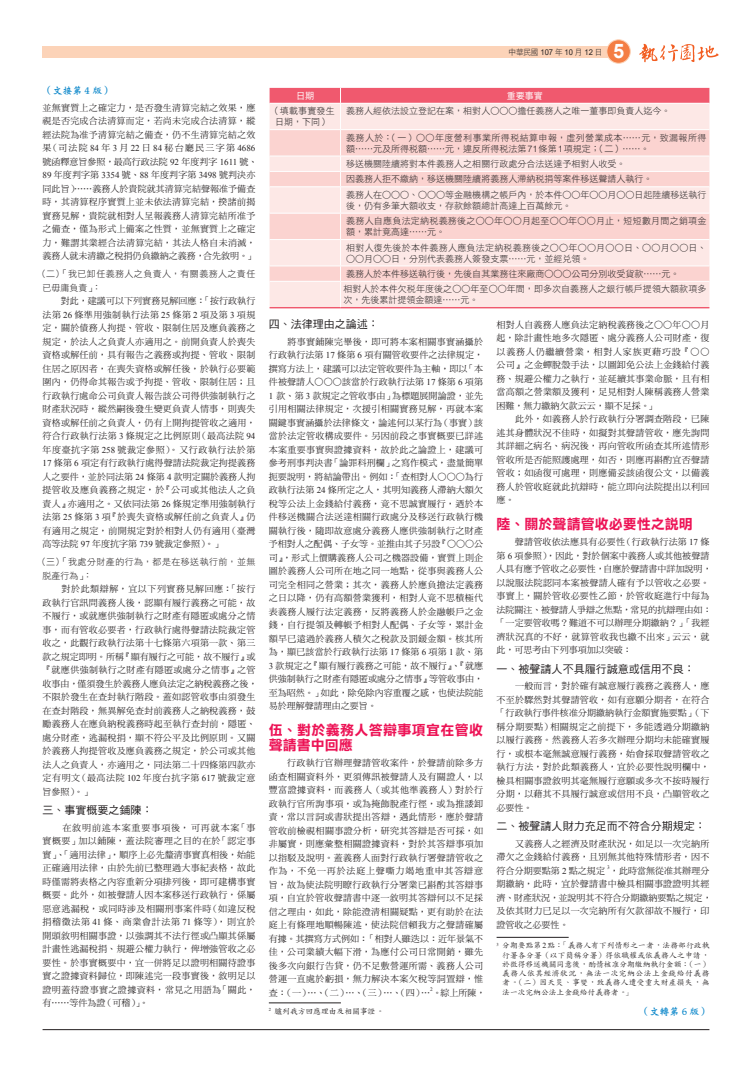
<style>
.page{position:relative;width:752px;height:1066px;background:#fff}
.page>*{position:absolute;margin:0;border:0;box-sizing:border-box;transform-origin:0 0}
.t1{font:700 20px "Arial";color:#fff}
.t2{font:14px/15px "DF Li Hei Std W7";letter-spacing:.02em;color:#ed1255}
.t3{font:14px "DF Li Hei Std W7";color:#ed1255}
.t4{font:11px "DF Hei Std W5";color:#231f20}
.t5{font:10px "DF Wei Bei Std W7";color:#0082c8}
.t6{font:9px/13.5px "DF Ming Std W5";letter-spacing:.03em;color:#231f20}
.t7{font:9px/15.4px "DF Hei Std W3";color:#231f20}
.t8{font:9px/13.5px "DF Ming Std W5";letter-spacing:.005em;color:#231f20}
.t9{font:9px/13.5px "DF Hei Std W3";letter-spacing:.045em;color:#231f20}
.t10{font:9px/15.4px "DF Hei Std W3";letter-spacing:.025em;color:#231f20}
.t11{font:9px/15.4px "DF Hei Std W3";letter-spacing:.03em;color:#231f20}
.t12{font:9px/11px "DF Hei Std W3";letter-spacing:.02em;color:#231f20;text-align:center}
.t13{font:9px "DF Hei Std W5";color:#fff}
.t14{font:8px "DF Hei Std W3";color:#231f20;scale:.95 1}
.t15{font:7.8px/9.3px "DF Kai Shu Std W5";letter-spacing:.015em;color:#231f20;text-align:justify}
.t16{font:5.2px "Times New Roman";color:#231f20}
.s1{font-family:"Times New Roman"}
.s2{font-family:"Arial"}
.s3{font-family:"Helvetica LT Std";font-weight:300}
</style>
<div class="page">
<hr style="left:43px;top:1029px;width:666px;height:1px;background:#231f20">
<div style="left:43px;top:46px;width:575px;height:12px;background:#fcd3b8"></div>
<svg style="left:639px;top:44px;width:79px;height:18px"></svg>
<div style="left:606px;top:40px;width:24px;height:23px;background:#f47e44;border-radius:50%"></div>
<div style="left:606px;top:39px;width:24px;height:25px;border:1px solid #fcd3b8;border-radius:50%"></div>
<hr style="left:269px;top:1003px;width:72px;height:1px;background:#231f20">
<hr style="left:496px;top:937px;width:72px;height:1px;background:#231f20">
<hr style="left:269px;top:307px;width:71px;height:1px;background:#f0596e">
<hr style="left:340px;top:307px;width:369px;height:1px;background:#f0596e">
<svg style="left:269px;top:88px;width:440px;height:219px;background:#fbd8d7"></svg>
<p class="t5" style="left:43px;top:85px;width:72px">（文接第４版）</p>
<p class="t6" style="left:43px;top:100px;width:216px">並無實質上之確定力，是否發生清算完結之效果，應視是否完成合法清算而定，若尚未完成合法清算，縱經法院為准予清算完結之備查，仍不生清算完結之效果（司法院 <span class="s1">84</span>年<span class="s1">3</span>月 <span class="s1">22</span>日<span class="s1">84</span>秘台廳民三字第 <span class="s1">4686</span>號函釋意旨參照，最高行政法院 <span class="s1">92</span> 年度判字 <span class="s1">1611</span> 號、<br><span class="s1">89</span> 年度判字第 <span class="s1">3354</span> 號、<span class="s1">88</span> 年度判字第 <span class="s1">3498</span> 號判決亦同此旨）⋯⋯義務人於貴院就其清算完結聲報准予備查時，其清算程序實質上並未依法清算完結，揆諸前揭實務見解，貴院就相對人呈報義務人清算完結所准予之備查，僅為形式上備案之性質，並無實質上之確定力，難謂其業經合法清算完結，其法人格自未消滅，義務人就未清繳之稅捐仍負繳納之義務，合先敘明。」</p>
<p class="t9" style="left:43px;top:267px;width:214px;text-indent:-4px">（二）「我已卸任義務人之負責人，有關義務人之責任已毋庸負責」：</p>
<p class="t6" style="left:43px;top:294px;width:214px;text-align:justify">　　對此，建議可以下列實務見解回應：「按行政執行法第 <span class="s1">26</span> 條準用強制執行法第 <span class="s1">25</span> 條第 <span class="s1">2</span> 項及第 <span class="s1">3</span> 項規定，關於債務人拘提、管收、限制住居及應負義務之規定，於法人之負責人亦適用之。前開負責人於喪失資格或解任前，具有報告之義務或拘提、管收、限制住居之原因者，在喪失資格或解任後，於執行必要範圍內，仍得命其報告或予拘提、管收、限制住居；且行政執行處命公司負責人報告該公司得供強制執行之財產狀況時，縱然嗣後發生變更負責人情事，則喪失資格或解任前之負責人，仍有上開拘提管收之適用，符合行政執行法第 <span class="s1">3</span> 條規定之比例原則（最高法院 <span class="s1">94</span>年度臺抗字第 <span class="s1">258</span> 號裁定參照）。又行政執行法於第<span class="s1">17</span> 條第 <span class="s1">6</span> 項定有行政執行處得聲請法院裁定拘提義務人之要件，並於同法第 <span class="s1">24</span> 條第 <span class="s1">4</span> 款明定關於義務人拘提管收及應負義務之規定，於『公司或其他法人之負責人』亦適用之。又依同法第 <span class="s1">26</span> 條規定準用強制執行法第 <span class="s1">25</span> 條第 <span class="s1">3</span> 項『於喪失資格或解任前之負責人』仍有適用之規定，前開規定對於相對人仍有適用（臺灣高等法院 <span class="s1">97</span> 年度抗字第 <span class="s1">739</span> 號裁定參照）。」</p>
<p class="t9" style="left:43px;top:555px;width:214px;text-indent:-4px">（三）「我處分財產的行為，都是在移送執行前，並無脫產行為」：</p>
<p class="t6" style="left:43px;top:582px;width:216px">　　對於此類辯解，宜以下列實務見解回應：「按行政執行官訊問義務人後，認顯有履行義務之可能，故不履行，或就應供強制執行之財產有隱匿或處分之情事，而有管收必要者，行政執行處得聲請法院裁定管收之，此觀行政執行法第十七條第六項第一款、第三款之規定即明。所稱『顯有履行之可能，故不履行』或『就應供強制執行之財產有隱匿或處分之情事』之管收事由，僅須發生於義務人應負法定之納稅義務之後，不限於發生在查封執行階段。蓋如認管收事由須發生在查封階段，無異解免查封前義務人之納稅義務，鼓勵義務人在應負納稅義務時起至執行查封前，隱匿、處分財產，逃漏稅捐，顯不符公平及比例原則。又關於義務人拘提管收及應負義務之規定，於公司或其他法人之負責人，亦適用之，同法第二十四條第四款亦定有明文（最高法院 <span class="s1">102</span> 年度台抗字第 <span class="s1">617</span> 號裁定意旨參照）。」</p>
<p class="t4" style="left:43px;top:804px;width:111px">三、事實概要之鋪陳：</p>
<p class="t6" style="left:43px;top:820px;width:214px;text-align:justify">　　在敘明前述本案重要事項後，可再就本案「事實概要」加以鋪陳，蓋法院審理之目的在於「認定事實」、「適用法律」，順序上必先釐清事實真相後，始能正確適用法律，由於先前已整理過大事紀表格，故此時僅需將表格之內容重新分項排列後，即可建構事實概要。此外，如被聲請人因本案移送行政執行，係屬惡意逃漏稅，或同時涉及相關刑事案件時（如違反稅捐稽徵法第 <span class="s1">41</span> 條、商業會計法第 <span class="s1">71</span> 條等），則宜於開頭敘明相關事證，以強調其不法行徑或凸顯其係屬計畫性逃漏稅捐、規避公權力執行，俾增強管收之必要性。於事實概要中，宜一併將足以證明相關待證事實之證據資料歸位，即陳述完一段事實後，敘明足以證明蓋待證事實之證據資料，常見之用語為「關此，有⋯⋯等件為證（可稽）」。</p>
<p class="t14" style="left:508px;top:47px;width:100px">中華民國 <span class="s2">107</span> 年 <span class="s2">10</span> 月 <span class="s2">12</span> 日</p>
<h1 class="t1" style="left:612px;top:40px;width:13px">5</h1>
<p class="t13" style="left:296px;top:91px;width:19px">日期</p>
<p class="t13" style="left:506px;top:91px;width:37px">重要事實</p>
<p class="t12" style="left:270px;top:105px;width:66px">（填載事實發生日期，下同）</p>
<p class="t7" style="left:346px;top:103px;width:325px">義務人經依法設立登記在案，相對人○○○擔任義務人之唯一董事即負責人迄今。</p>
<p class="t9" style="left:346px;top:132px;width:361px;line-height:11px">義務人於：（一）○○年度營利事業所得稅結算申報，虛列營業成本……元，致漏報所得額……元及所得稅額……元，違反所得稅法第<span class="s3">71</span>條第<span class="s3">1</span>項規定；（二）……。</p>
<p class="t7" style="left:346px;top:156px;width:361px">移送機關陸續將對本件義務人之相關行政處分合法送達予相對人收受。<br>因義務人拒不繳納，移送機關陸續將義務人滯納稅捐等案件移送聲請人執行。<br>義務人在○○○、○○○等金融機構之帳戶內，於本件○○年○○月○○日起陸續移送執行</p>
<p class="t10" style="left:346px;top:198px;width:361px">後，仍有多筆大額收支，存款餘額總計高達上百萬餘元。<br>義務人自應負法定納稅義務後之○○年○○月起至○○年○○月止，短短數月間之銷項金</p>
<p class="t11" style="left:346px;top:224px;width:362px">額，累計竟高達……元。<br>相對人復先後於本件義務人應負法定納稅義務後之○○年○○月○○日、○○月○○日、</p>
<p class="t7" style="left:346px;top:250px;width:244px">○○月○○日，分別代表義務人簽發支票……元，並經兌領。</p>
<p class="t7" style="left:346px;top:266px;width:334px">義務人於本件移送執行後，先後自其業務往來廠商○○○公司分別收受貨款……元。</p>
<p class="t7" style="left:343px;top:281px;width:364px">相對人於本件欠稅年度後之○○年至○○年間，即多次自義務人之銀行帳戶提領大額款項多</p>
<p class="t7" style="left:343px;top:292px;width:136px">次，先後累計提領金額達……元。</p>
<p class="t4" style="left:269px;top:318px;width:111px">四、法律理由之論述：</p>
<p class="t6" style="left:269px;top:335px;width:216px;text-align:justify">　　將事實鋪陳完畢後，即可將本案相關事實涵攝於行政執行法第 <span class="s1">17</span> 條第 <span class="s1">6</span> 項有關管收要件之法律規定，撰寫方法上，建議可以法定管收要件為主軸，即以「本件被聲請人○○○該當於行政執行法第 <span class="s1">17</span> 條第 <span class="s1">6</span> 項第<span class="s1">1</span> 款、第 <span class="s1">3</span> 款規定之管收事由」為標題展開論證，並先引用相關法律規定，次援引相關實務見解，再就本案關鍵事實涵攝於法律條文，論述何以某行為（事實）該當於法定管收構成要件。另因前段之事實概要已詳述本案重要事實與證據資料，故於此之論證上，建議可參考刑事判決書「論罪科刑欄」之寫作模式，盡量簡單扼要說明，將結論帶出。例如：「查相對人○○○為行政執行法第 <span class="s1">24</span> 條所定之人，其明知義務人滯納大額欠稅等公法上金錢給付義務，竟不思誠實履行，迺於本件移送機關合法送達相關行政處分及移送行政執行機關執行後，隨即故意處分義務人應供強制執行之財產予相對人之配偶、子女等。並推由其子另設『○○○公司』，形式上價購義務人公司之機器設備，實質上則企圖於義務人公司所在地之同一地點，從事與義務人公司完全相同之營業；其次，義務人於應負擔法定義務之日以降，仍有高額營業獲利，相對人竟不思積極代表義務人履行法定義務，反將義務人於金融帳戶之金錢，自行提領及轉帳予相對人配偶、子女等，累計金額早已遠過於義務人積欠之稅款及罰鍰金額。核其所為，顯已該當於行政執行法第 <span class="s1">17</span> 條第 <span class="s1">6</span> 項第 <span class="s1">1</span> 款、第<span class="s1">3</span> 款規定之『顯有履行義務之可能，故不履行』、『就應供強制執行之財產有隱匿或處分之情事』等管收事由，至為昭然。」如此，除免除內容重覆之感，也使法院能易於理解聲請理由之要旨。</p>
<h2 class="t2" style="left:269px;top:722px;width:216px">伍、對於義務人答辯事項宜在管收聲請書中回應</h2>
<p class="t6" style="left:269px;top:756px;width:218px">　　行政執行官辦理聲請管收案件，於聲請前除多方函查相關資料外，更須傳訊被聲請人及有關證人，以豐富證據資料，而義務人（或其他準義務人）對於行政執行官所詢事項，或為掩飾脫產行徑，或為推諉卸責，常以言詞或書狀提出答辯，遇此情形，應於聲請管收前檢視相關事證分析，研究其答辯是否可採，如非屬實，則應彙整相關證據資料，對於其答辯事項加以指駁及說明。蓋義務人面對行政執行署聲請管收之作為，不免一再於法庭上聲嘶力竭地重申其答辯意旨，故為使法院明瞭行政執行分署業已斟酌其答辯事項，自宜於管收聲請書中逐一敘明其答辯何以不足採信之理由，如此，除能澄清相關疑點，更有助於在法庭上有條理地順暢陳述，使法院信賴我方之聲請確屬有據。其撰寫方式例如：「相對人雖迭以：近年景氣不佳，公司業績大幅下滑，為應付公司日常開銷，雖先後多次向銀行告貸，仍不足敷營運所需、義務人公司營運一直處於虧損，無力解決本案欠稅等詞置辯，惟查：（一）⋯、（二）⋯、（三）⋯、（四）⋯ 。綜上所陳，</p>
<p class="t16" style="left:430px;top:986px;width:4px">2</p>
<p class="t15" style="left:269px;top:1006px;width:117px"><sup>2</sup> 臚列我方回應理由及相關事證。</p>
<p class="t6" style="left:496px;top:317px;width:214px">相對人自義務人應負法定納稅義務後之○○年○○月起，除計畫性地多次隱匿、處分義務人公司財產，復以義務人仍繼續營業，相對人家族更藉巧設『○○公司』之金蟬脫殼手法，以圖卸免公法上金錢給付義務、規避公權力之執行，並延續其事業命脈，且有相當高額之營業額及獲利，足見相對人陳稱義務人營業困難，無力繳納欠款云云，顯不足採。」<br>　　此外，如義務人於行政執行分署調查階段，已陳述其身體狀況不佳時，如擬對其聲請管收，應先詢問其詳細之病名、病況後，再向管收所函查其所述情形管收所是否能照護處理，如否，則應再斟酌宜否聲請管收；如函復可處理，則應備妥該函復公文，以備義務人於管收庭就此抗辯時，能立即向法院提出以利回應。</p>
<h2 class="t3" style="left:496px;top:516px;width:197px">陸、關於聲請管收必要性之說明</h2>
<p class="t8" style="left:496px;top:535px;width:216px">　　聲請管收依法應具有必要性（行政執行法第 <span class="s1">17</span> 條第 <span class="s1">6</span> 項參照），因此，對於個案中義務人或其他被聲請人具有應予管收之必要性，自應於聲請書中詳加說明，以說服法院認同本案被聲請人確有予以管收之必要。事實上，關於管收必要性乙節，於管收庭進行中每為法院關注、被聲請人爭辯之焦點，常見的抗辯理由如：「一定要管收嗎？難道不可以辦理分期繳納？」「我經濟狀況真的不好，就算管收我也繳不出來」云云，就此，可思考由下列事項加以突破：</p>
<p class="t4" style="left:496px;top:663px;width:199px">一、被聲請人不具履行誠意或信用不良：</p>
<p class="t6" style="left:496px;top:679px;width:214px;text-align:justify">　　一般而言，對於確有誠意履行義務之義務人，應不至於驟然對其聲請管收，如有意願分期者，在符合「行政執行事件核准分期繳納執行金額實施要點」（下稱分期要點）相關規定之前提下，多能透過分期繳納以履行義務。然義務人若多次辦理分期均未能確實履行，或根本毫無誠意履行義務，始會採取聲請管收之執行方法，對於此類義務人，宜於必要性說明欄中，檢具相關事證敘明其毫無履行意願或多次不按時履行分期，以藉其不具履行誠意或信用不良，凸顯管收之必要性。</p>
<p class="t4" style="left:496px;top:820px;width:210px">二、被聲請人財力充足而不符合分期規定：</p>
<p class="t6" style="left:496px;top:836px;width:214px;text-align:justify">　　又義務人之經濟及財產狀況，如足以一次完納所滯欠之金錢給付義務，且別無其他特殊情形者，因不符合分期要點第 <span class="s1">2</span> 點之規定</p>
<p class="t16" style="left:607px;top:864px;width:4px">3</p>
<p class="t6" style="left:496px;top:863px;width:216px;text-indent:113px">，此時當無從准其辦理分期繳納，此時，宜於聲請書中檢具相關事證證明其經濟、財產狀況，並說明其不符合分期繳納要點之規定，及依其財力已足以一次完納所有欠款卻故不履行，印證管收之必要性。</p>
<p class="t15" style="left:502px;top:941px;width:208px;text-indent:-6px"><sup>3</sup> 分期要點第<span class="s1">2</span>點：「義務人有下列情形之一者，法務部行政執行署各分署（以下簡稱分署）得依職權或依義務人之申請，於徵得移送機關同意後，酌情核准分期繳納執行金額：（一）義務人依其經濟狀況，無法一次完納公法上金錢給付義務者。（二）因天災、事變，致義務人遭受重大財產損失，無法一次完納公法上金錢給付義務者。」</p>
<p class="t5" style="left:639px;top:1005px;width:71px">（文轉第６版）</p>
</div>
